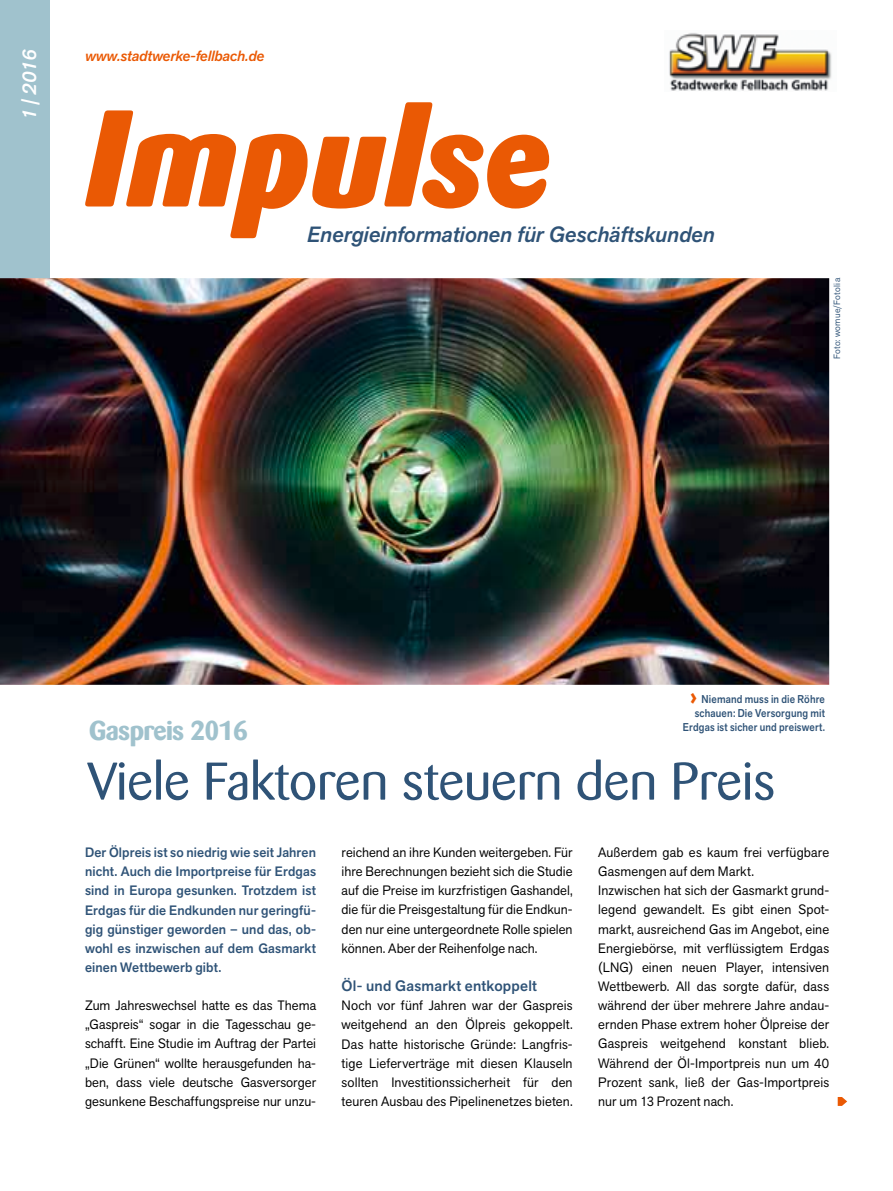
<style>
.page{position:relative;width:893px;height:1191px;background:#fff}
.page>*{position:absolute;margin:0;border:0;box-sizing:border-box;transform-origin:0 0}
.t1{font:italic 800 136.05px "Barmeno";letter-spacing:.01em;color:#ea5904}
.t2{font:52.5px "Barmeno";color:#2f5377}
.t3{font:700 27px "Barmeno";letter-spacing:-.025em;color:#a0c2cd}
.t4{font:21.9px "Akzid Grtsk Next Med It";color:#2f5377}
.t5{font:19.5px "Akzid Grtsk Next Med It";color:#fff}
.t6{font:500 15px "Akzid Grtsk Next";letter-spacing:.015em;color:#2f5377}
.t7{font:14.7px "Akzid Grtsk Next Med It";letter-spacing:-.005em;color:#ea5904}
.t8{font:13.5px/19.2px "Akzid Grtsk Next";letter-spacing:.01em;color:#000;text-align:justify}
.t9{font:500 13.5px/19.2px "Akzid Grtsk Next";letter-spacing:.01em;color:#2f5377;text-align:justify}
.t10{font:500 11.25px/14.2px "Akzid Grtsk Next";letter-spacing:.015em;color:#2f5377;text-align:center;scale:.9 1}
.t11{font:9px "Akzid Grtsk Next";letter-spacing:.03em;color:#2f5377}
.s1{font-weight:800;font-size:22.5px;color:#ea5904}
</style>
<div class="page">
<img style="left:669px;top:33px;width:163px;height:58px">
<div style="left:0;top:0;width:50px;height:282px;background:#a0c2cd"></div>
<svg style="left:838px;top:1097px;width:9px;height:9px"></svg>
<img style="left:0;top:278px;width:829px;height:407px">
<h3 class="t5" style="left:17px;top:120px;width:72px;rotate:-90deg">1 | 2016</h3>
<p class="t7" style="left:85px;top:46px;width:181px">www.stadtwerke-fellbach.de</p>
<h1 class="t1" style="left:85px;top:75px;width:465px">Impulse</h1>
<h3 class="t4" style="left:307px;top:220px;width:409px">Energieinformationen für Geschäftskunden</h3>
<p class="t11" style="left:831px;top:359px;width:83px;rotate:-90deg">Foto: womue/Fotolia</p>
<p class="t10" style="left:690px;top:692px;width:151px"><span class="s1">›</span> Niemand muss in die Röhre schauen: Die Versorgung mit</p>
<h3 class="t3" style="left:89px;top:714px;width:160px">Gaspreis 2016</h3>
<p class="t10" style="left:683px;top:720px;width:159px">Erdgas ist sicher und preiswert.</p>
<h2 class="t2" style="left:87px;top:751px;width:690px">Viele Faktoren steuern den Preis</h2>
<p class="t9" style="left:85px;top:842px;width:233px">Der Ölpreis ist so niedrig wie seit Jahren nicht. Auch die Importpreise für Erdgas sind in Europa gesunken. Trotzdem ist Erdgas für die Endkunden nur geringfü&shy;gig günstiger geworden – und das, ob&shy;wohl es inzwischen auf dem Gasmarkt einen Wettbewerb gibt.</p>
<p class="t8" style="left:85px;top:995px;width:233px">Zum Jahreswechsel hatte es das Thema „Gaspreis“ sogar in die Tagesschau ge&shy;schafft. Eine Studie im Auftrag der Partei „Die Grünen“ wollte herausgefunden ha&shy;ben, dass viele deutsche Gasversorger gesunkene Beschaffungspreise nur unzu-</p>
<p class="t8" style="left:342px;top:842px;width:233px">reichend an ihre Kunden weitergeben. Für ihre Berechnungen bezieht sich die Studie auf die Preise im kurzfristigen Gashandel, die für die Preisgestaltung für die Endkun&shy;den nur eine untergeordnete Rolle spielen können. Aber der Reihenfolge nach.</p>
<p class="t6" style="left:342px;top:976px;width:197px">Öl- und Gasmarkt entkoppelt</p>
<p class="t8" style="left:342px;top:995px;width:233px">Noch vor fünf Jahren war der Gaspreis weitgehend an den Ölpreis gekoppelt.<br>Das hatte historische Gründe: Langfris&shy;tige Lieferverträge mit diesen Klauseln sollten Investitionssicherheit für den teuren Ausbau des Pipelinenetzes bieten.</p>
<p class="t8" style="left:598px;top:842px;width:233px;text-align:left">Außerdem gab es kaum frei verfügbare Gasmengen auf dem Markt.<br>Inzwischen hat sich der Gasmarkt grund&shy;legend gewandelt. Es gibt einen Spot&shy;markt, ausreichend Gas im Angebot, eine Energiebörse, mit verflüssigtem Erdgas (LNG) einen neuen Player, intensiven Wettbewerb. All das sorgte dafür, dass während der über mehrere Jahre andau&shy;ernden Phase extrem hoher Ölpreise der Gaspreis weitgehend konstant blieb.<br>Während der Öl-Importpreis nun um 40<br>Prozent sank, ließ der Gas-Importpreis nur um 13 Prozent nach.</p>
</div>
